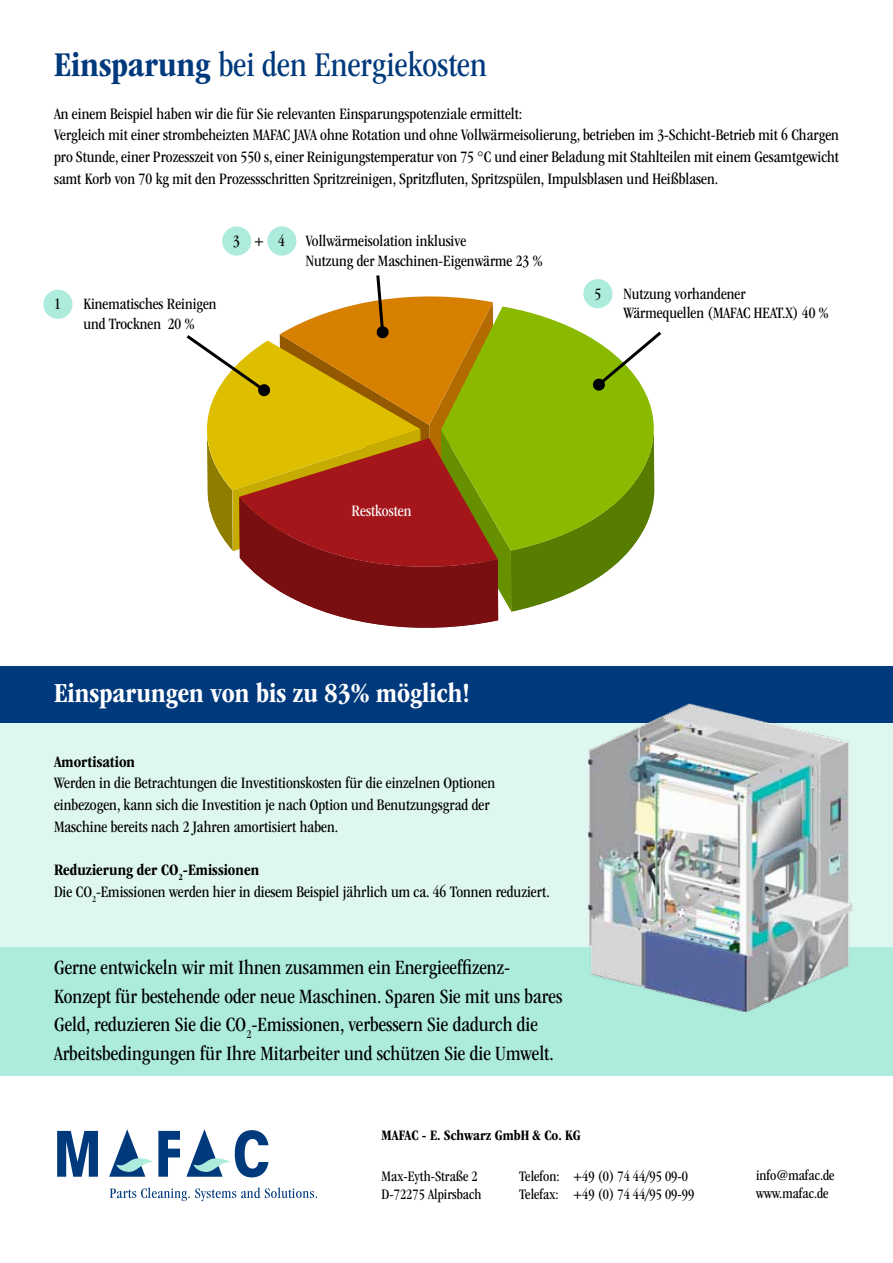
<style>
.page{position:relative;width:893px;height:1263px;background:#fff}
.page>*{position:absolute;margin:0;border:0;box-sizing:border-box;transform-origin:0 0}
.t1{font:condensed 36px "ITC Garamond Std";color:#00397c}
.t2{font:700 condensed 28.5px "ITC Garamond Std";color:#fff}
.t3{font:condensed 21px/28.5px "ITC Garamond Std";color:#000}
.t4{font:condensed 16.5px/21.6px "ITC Garamond Std";color:#000}
.t5{font:700 condensed 16.5px "ITC Garamond Std";color:#000}
.t6{font:condensed 16.5px "ITC Garamond Std";color:#fff}
.t7{font:condensed 16.35px/19.6px "ITC Garamond Std";color:#000}
.t8{font:condensed 15px/18px "ITC Garamond Std";color:#000}
.t9{font:700 condensed 15px "ITC Garamond Std";color:#000}
.s1{font-weight:700}
</style>
<div class="page">
<div style="left:0;top:947px;width:893px;height:129px;background:#adebdc"></div>
<div style="left:0;top:713px;width:893px;height:246px;background:#def7f1"></div>
<div style="left:43px;top:290px;width:29px;height:29px;background:#adebdc;border-radius:50%"></div>
<div style="left:222px;top:226px;width:29px;height:30px;background:#adebdc;border-radius:50%"></div>
<svg style="left:186px;top:275px;width:475px;height:353px"></svg>
<div style="left:0;top:666px;width:893px;height:57px;background:#00397c"></div>
<div style="left:267px;top:226px;width:29px;height:30px;background:#adebdc;border-radius:50%"></div>
<img style="left:587px;top:703px;width:267px;height:308px">
<svg style="left:57px;top:1131px;width:41px;height:46px"></svg>
<svg style="left:109px;top:1129px;width:71px;height:48px"></svg>
<svg style="left:186px;top:1129px;width:82px;height:48px"></svg>
<svg style="left:110px;top:1187px;width:207px;height:14px"></svg>
<h1 class="t1" style="left:54px;top:44px;width:435px"><span class="s1">Einsparung</span> bei den Energiekosten</h1>
<p class="t4" style="left:54px;top:103px;width:786px">An einem Beispiel haben wir die für Sie relevanten Einsparungspotenziale ermittelt:<br>Vergleich mit einer strombeheizten MAFAC JAVA ohne Rotation und ohne Vollwärmeisolierung, betrieben im 3-Schicht-Betrieb mit 6 Chargen pro Stunde, einer Prozesszeit von 550 s, einer Reinigungstemperatur von 75 °C und einer Beladung mit Stahlteilen mit einem Gesamtgewicht samt Korb von 70 kg mit den Prozessschritten Spritzreinigen, Spritzfluten, Spritzspülen, Impulsblasen und Heißblasen.</p>
<p class="t7" style="left:54px;top:294px;width:8px">1</p>
<p class="t7" style="left:83px;top:294px;width:135px">Kinematisches Reinigen und Trocknen 20 %</p>
<p class="t7" style="left:254px;top:231px;width:32px">+ 4</p>
<p class="t7" style="left:233px;top:231px;width:8px">3</p>
<p class="t7" style="left:306px;top:231px;width:238px">Vollwärmeisolation inklusive<br>Nutzung der Maschinen-Eigenwärme 23 %</p>
<p class="t7" style="left:594px;top:284px;width:8px">5</p>
<p class="t7" style="left:623px;top:284px;width:207px">Nutzung vorhandener<br>Wärmequellen (MAFAC HEAT.X) 40 %</p>
<p class="t6" style="left:352px;top:501px;width:61px">Restkosten</p>
<h2 class="t2" style="left:54px;top:677px;width:417px">Einsparungen von bis zu 83% möglich!</h2>
<p class="t5" style="left:54px;top:752px;width:83px">Amortisation</p>
<p class="t4" style="left:54px;top:772px;width:443px">Werden in die Betrachtungen die Investitionskosten für die einzelnen Optionen einbezogen, kann sich die Investition je nach Option und Benutzungsgrad der<br>Maschine bereits nach 2 Jahren amortisiert haben.</p>
<p class="t4" style="left:54px;top:859px;width:497px"><span class="s1">Reduzierung der CO</span><sub>2</sub><span class="s1">-Emissionen<br></span>Die CO<sub>2</sub>-Emissionen werden hier in diesem Beispiel jährlich um ca. 46 Tonnen reduziert.</p>
<p class="t3" style="left:54px;top:953px;width:510px">Gerne entwickeln wir mit Ihnen zusammen ein Energieeffizenz-Konzept für bestehende oder neue Maschinen. Sparen Sie mit uns bares Geld, reduzieren Sie die CO<sub>2</sub>-Emissionen, verbessern Sie dadurch die Arbeitsbedingungen für Ihre Mitarbeiter und schützen Sie die Umwelt.</p>
<p class="t9" style="left:382px;top:1127px;width:201px">MAFAC - E. Schwarz GmbH &amp; Co. KG</p>
<p class="t8" style="left:382px;top:1167px;width:101px">Max-Eyth-Straße 2<br>D-72275 Alpirsbach</p>
<p class="t8" style="left:519px;top:1167px;width:176px">Telefon: +49 (0) 74 44/95 09-0<br>Telefax: +49 (0) 74 44/95 09-99</p>
<p class="t8" style="left:756px;top:1166px;width:80px">info@mafac.de www.mafac.de</p>
</div>
